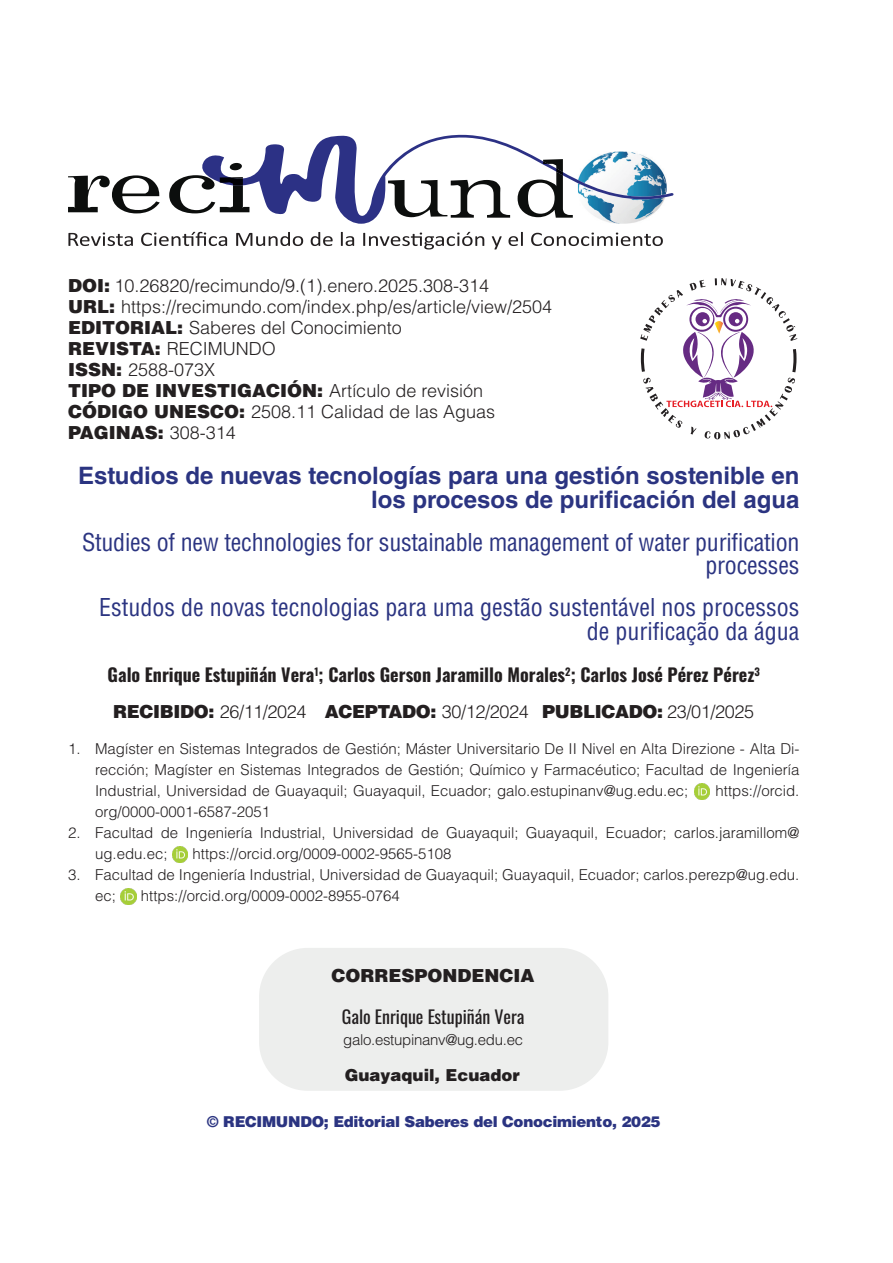
<style>
.page{position:relative;width:893px;height:1263px;background:#fff}
.page>*{position:absolute;margin:0;border:0;box-sizing:border-box;transform-origin:0 0}
.t1{font:condensed 24px/22.5px "Helvetica LT Std";color:#2b3481;text-align:right}
.t2{font:700 24px/24px "Helvetica LT Std";color:#2b3481;text-align:right}
.t3{font:300 18px "Helvetica LT Std";color:#231f20}
.t4{font:700 18px "Oswald";color:#231f20}
.t5{font:900 18px "Helvetica LT Std";color:#231f20}
.t6{font:300 18px "Helvetica LT Std";letter-spacing:-.02em;color:#231f20}
.t7{font:18px "Oswald";color:#231f20}
.t8{font:900 16.5px "Helvetica LT Std";color:#231f20}
.t9{font:300 15px/21px "Helvetica LT Std";color:#231f20}
.t10{font:900 15px "Helvetica LT Std";letter-spacing:-.02em;color:#2b3481}
.t11{font:300 15px "Helvetica LT Std";letter-spacing:-.02em;color:#231f20}
.s1{font-weight:900}
.s2{font-weight:300}
</style>
<div class="page">
<svg style="left:68px;top:175px;width:92px;height:38px"></svg>
<svg style="left:169px;top:134px;width:505px;height:90px"></svg>
<svg style="left:68px;top:233px;width:65px;height:13px"></svg>
<svg style="left:141px;top:232px;width:86px;height:14px"></svg>
<svg style="left:236px;top:232px;width:67px;height:14px"></svg>
<svg style="left:311px;top:232px;width:22px;height:14px"></svg>
<svg style="left:341px;top:232px;width:13px;height:14px"></svg>
<svg style="left:363px;top:232px;width:121px;height:17px"></svg>
<svg style="left:492px;top:236px;width:10px;height:13px"></svg>
<svg style="left:508px;top:232px;width:15px;height:14px"></svg>
<svg style="left:531px;top:233px;width:132px;height:13px"></svg>
<img style="left:694px;top:784px;width:16px;height:15px">
<img style="left:172px;top:847px;width:16px;height:15px">
<img style="left:121px;top:889px;width:15px;height:15px">
<div style="left:259px;top:948px;width:349px;height:143px;background:#edeeed;border-radius:49px"></div>
<svg style="left:640px;top:278px;width:157px;height:161px"></svg>
<p class="t3" style="left:68px;top:274px;width:423px"><span class="s1">DOI:</span> 10.26820/recimundo/9.(1).enero.2025.308-314</p>
<p class="t3" style="left:68px;top:295px;width:486px"><span class="s1">URL:</span> https://recimundo.com/index.php/es/article/view/2504</p>
<p class="t3" style="left:68px;top:316px;width:335px"><span class="s1">EDITORIAL:</span> Saberes del Conocimiento</p>
<p class="t3" style="left:68px;top:337px;width:209px"><span class="s1">REVISTA:</span> RECIMUNDO</p>
<p class="t3" style="left:68px;top:358px;width:149px"><span class="s1">ISSN:</span> 2588-073X</p>
<p class="t5" style="left:68px;top:378px;width:416px">TIPO DE INVESTIGACIÓN: <span class="s2">Artículo de revisión</span></p>
<p class="t3" style="left:68px;top:400px;width:429px"><span class="s1">CÓDIGO UNESCO:</span> 2508.11 Calidad de las Aguas</p>
<p class="t5" style="left:68px;top:420px;width:169px">PAGINAS: <span class="s2">308-314</span></p>
<p class="t2" style="left:78px;top:463px;width:723px">Estudios de nuevas tecnologías para una gestión sostenible en los procesos de purificación del agua</p>
<p class="t1" style="left:82px;top:531px;width:719px">Studies of new technologies for sustainable management of water purification processes</p>
<p class="t1" style="left:99px;top:595px;width:702px;line-height:24px">Estudos de novas tecnologias para uma gestão sustentável nos processos de purificação da água</p>
<p class="t4" style="left:108px;top:658px;width:654px">Galo Enrique Estupiñán Vera<sup>1</sup>; Carlos Gerson Jaramillo Morales<sup>2</sup>; Carlos José Pérez Pérez<sup>3</sup></p>
<p class="t6" style="left:113px;top:700px;width:642px"><span class="s1">RECIBIDO:</span> 26/11/2024 <span class="s1">ACEPTADO:</span> 30/12/2024 <span class="s1">PUBLICADO:</span> 23/01/2025</p>
<p class="t9" style="left:95px;top:738px;width:706px;text-align:justify;text-indent:-27px">1. Magíster en Sistemas Integrados de Gestión; Máster Universitario De II Nivel en Alta Direzione - Alta Di&shy;rección; Magíster en Sistemas Integrados de Gestión; Químico y Farmacéutico; Facultad de Ingeniería Industrial, Universidad de Guayaquil; Guayaquil, Ecuador; galo.estupinanv@ug.edu.ec;</p>
<p class="t9" style="left:715px;top:780px;width:85px">https://orcid.</p>
<p class="t9" style="left:95px;top:801px;width:177px">org/0000-0001-6587-2051</p>
<p class="t9" style="left:95px;top:822px;width:706px;text-indent:-27px">2. Facultad de Ingeniería Industrial, Universidad de Guayaquil; Guayaquil, Ecuador; carlos.jaramillom@ ug.edu.ec;</p>
<p class="t9" style="left:193px;top:843px;width:261px">https://orcid.org/0009-0002-9565-5108</p>
<p class="t9" style="left:95px;top:864px;width:706px;text-indent:-27px">3. Facultad de Ingeniería Industrial, Universidad de Guayaquil; Guayaquil, Ecuador; carlos.perezp@ug.edu. ec;</p>
<p class="t9" style="left:141px;top:885px;width:261px">https://orcid.org/0009-0002-8955-0764</p>
<p class="t5" style="left:332px;top:964px;width:204px">CORRESPONDENCIA</p>
<p class="t7" style="left:342px;top:1001px;width:184px">Galo Enrique Estupiñán Vera</p>
<p class="t11" style="left:343px;top:1031px;width:181px">galo.estupinanv@ug.edu.ec</p>
<p class="t8" style="left:345px;top:1064px;width:177px">Guayaquil, Ecuador</p>
<p class="t10" style="left:207px;top:1112px;width:455px">© RECIMUNDO; Editorial Saberes del Conocimiento, 2025</p>
</div>
